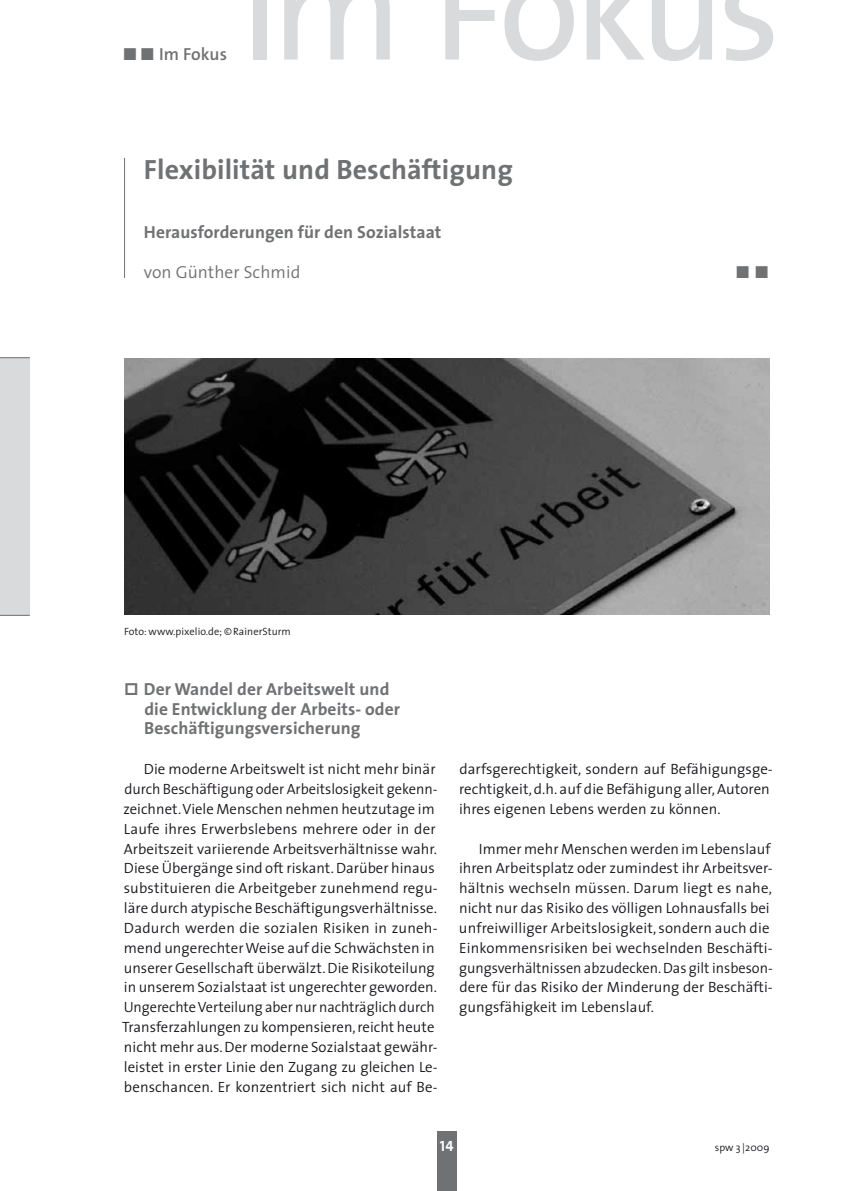
<style>
.page{position:relative;width:844px;height:1191px;background:#fff}
.page>*{position:absolute;margin:0;border:0;box-sizing:border-box;transform-origin:0 0}
.t1{font:700 28px "The Sans";letter-spacing:.005em;color:#707173}
.t2{font:700 17.5px/19.8px "The Sans";letter-spacing:.005em;color:#707173}
.t3{font:300 17.5px "The Sans";letter-spacing:.005em;color:#707173}
.t4{font:600 17.5px "The Sans";letter-spacing:.005em;color:#707173}
.t5{font:17.5px "The Sans Bold Expert";color:#707173}
.t6{font:300 14.88px/19.8px "The Sans";letter-spacing:.005em;color:#1a171c}
.t7{font:14.88px "The Sans Bold Caps";color:#fff}
.t8{font:300 10.5px "The Sans";letter-spacing:.005em;color:#1a171c}
.s1{font-family:"The Sans Bold Expert";font-weight:400}
</style>
<div class="page">
<hr style="left:124px;top:158px;width:1px;height:120px;background:#707173">
<img style="left:124px;top:358px;width:645px;height:257px">
<div style="left:437px;top:1131px;width:19px;height:60px;background:#707173"></div>
<div style="left:0;top:357px;width:30px;height:258px;background:#d9dadb"></div>
<hr style="left:0;top:357px;width:30px;height:1px;background:#707173">
<hr style="left:0;top:615px;width:30px;height:1px;background:#707173">
<div style="left:252px;top:0;width:14px;height:60px;background:#d9dadb"></div>
<svg style="left:284px;top:0;width:106px;height:60px"></svg>
<svg style="left:445px;top:0;width:49px;height:60px"></svg>
<svg style="left:504px;top:0;width:69px;height:61px"></svg>
<svg style="left:586px;top:0;width:58px;height:60px"></svg>
<svg style="left:652px;top:0;width:59px;height:61px"></svg>
<svg style="left:725px;top:0;width:48px;height:61px"></svg>
<p class="t4" style="left:122px;top:39px;width:106px"><span class="s1">óó</span> Im Fokus</p>
<h1 class="t1" style="left:144px;top:146px;width:370px">Flexibilität und Beschäftigung</h1>
<p class="t2" style="left:144px;top:222px;width:299px">Herausforderungen für den Sozialstaat</p>
<p class="t3" style="left:144px;top:257px;width:158px">von Günther Schmid</p>
<p class="t5" style="left:734px;top:257px;width:36px">ó ó</p>
<p class="t8" style="left:124px;top:623px;width:168px">Foto: www.pixelio.de; ©RainerSturm</p>
<p class="t2" style="left:144px;top:678px;width:257px;text-indent:-20px"><span class="s1">ò</span> Der Wandel der Arbeitswelt und die Entwicklung der Arbeits- oder<br>Beschäftigungsversicherung</p>
<p class="t6" style="left:122px;top:758px;width:317px;text-indent:22px">Die moderne Arbeitswelt ist nicht mehr binär durch Beschäftigung oder Arbeitslosigkeit gekenn&shy;zeichnet. Viele Menschen nehmen heutzutage im Laufe ihres Erwerbslebens mehrere oder in der Arbeitszeit variierende Arbeitsverhältnisse wahr.<br>Diese Übergänge sind oft riskant. Darüber hinaus substituieren die Arbeitgeber zunehmend regu&shy;läre durch atypische Beschäftigungsverhältnisse.<br>Dadurch werden die sozialen Risiken in zuneh&shy;mend ungerechter Weise auf die Schwächsten in unserer Gesellschaft überwälzt. Die Risikoteilung in unserem Sozialstaat ist ungerechter geworden.<br>Ungerechte Verteilung aber nur nachträglich durch Transferzahlungen zu kompensieren, reicht heute nicht mehr aus. Der moderne Sozialstaat gewähr&shy;leistet in erster Linie den Zugang zu gleichen Le&shy;benschancen. Er konzentriert sich nicht auf Be-</p>
<p class="t6" style="left:459px;top:758px;width:315px">darfsgerechtigkeit, sondern auf Befähigungsge&shy;rechtigkeit, d.h. auf die Befähigung aller, Autoren ihres eigenen Lebens werden zu können.</p>
<p class="t6" style="left:459px;top:838px;width:315px;text-indent:20px">Immer mehr Menschen werden im Lebenslauf ihren Arbeitsplatz oder zumindest ihr Arbeitsver&shy;hältnis wechseln müssen. Darum liegt es nahe, nicht nur das Risiko des völligen Lohnausfalls bei unfreiwilliger Arbeitslosigkeit, sondern auch die Einkommensrisiken bei wechselnden Beschäfti&shy;gungsverhältnissen abzudecken. Das gilt insbeson&shy;dere für das Risiko der Minderung der Beschäfti&shy;gungsfähigkeit im Lebenslauf.</p>
<p class="t7" style="left:440px;top:1133px;width:15px">14</p>
<p class="t8" style="left:714px;top:1139px;width:56px">spw 3 |2009</p>
</div>
